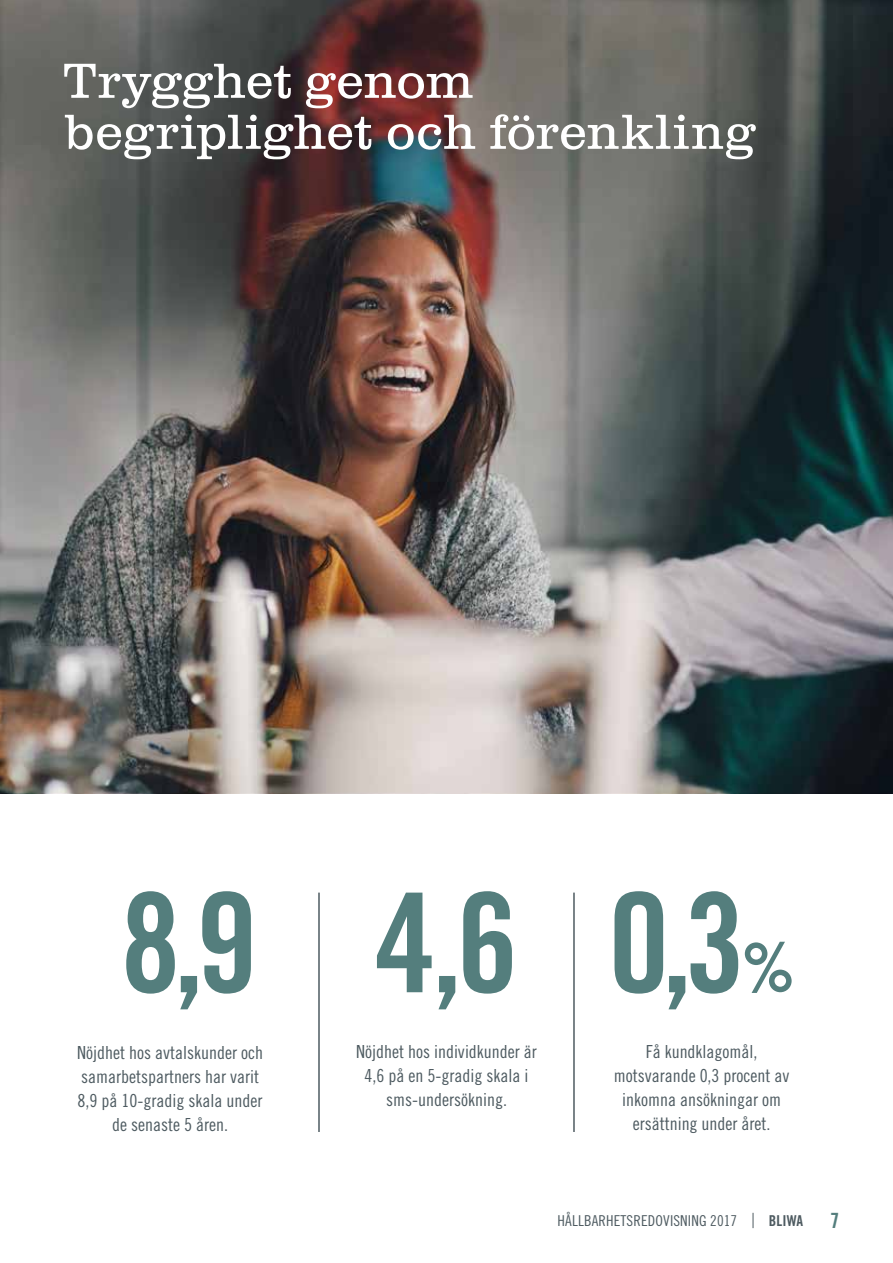
<style>
.page{position:relative;width:893px;height:1263px;background:#fff}
.page>*{position:absolute;margin:0;border:0;box-sizing:border-box;transform-origin:0 0}
.t1{font:138px "Trade Gothic LT Std Bd Cn 20";color:#547e7d}
.t2{font:300 51px/51px "Clarendon Com";color:#fff}
.t3{font:21px "Trade Gothic LT Std Bd Cn 20";color:#547e7d}
.t4{font:18px/24px "Trade Gothic LT Std Cn 18";color:#4e5b61;text-align:center}
.t5{font:15px "Trade Gothic LT Std Cn 18";letter-spacing:.01em;color:#4e5b61}
.t6{font:15px "Trade Gothic LT Std Bd Cn 20";letter-spacing:.01em;color:#4e5b61}
.s1{font-size:69px}
</style>
<div class="page">
<img style="left:0;top:0;width:893px;height:793px">
<hr style="left:318px;top:892px;width:2px;height:240px;background:#4e5b61">
<hr style="left:573px;top:892px;width:2px;height:240px;background:#4e5b61">
<svg style="left:753px;top:1213px;width:1px;height:15px"></svg>
<h2 class="t2" style="left:64px;top:54px;width:693px">Trygghet genom begriplighet och förenkling</h2>
<h1 class="t1" style="left:375px;top:859px;width:145px">4,6</h1>
<h1 class="t1" style="left:120px;top:859px;width:139px">8,9</h1>
<h1 class="t1" style="left:608px;top:859px;width:188px">0,3<span class="s1">%</span></h1>
<p class="t4" style="left:77px;top:1040px;width:187px">Nöjdhet hos avtalskunder och samarbetspartners har varit<br>8,9 på 10-gradig skala under de senaste 5 åren.</p>
<p class="t4" style="left:356px;top:1040px;width:182px">Nöjdhet hos individkunder är<br>4,6 på en 5-gradig skala i sms-undersökning.</p>
<p class="t4" style="left:614px;top:1040px;width:177px">Få kundklagomål, motsvarande 0,3 procent av inkomna ansökningar om ersättning under året.</p>
<p class="t5" style="left:558px;top:1211px;width:181px">HÅLLBARHETSREDOVISNING 2017</p>
<p class="t6" style="left:769px;top:1211px;width:36px">BLIWA</p>
<p class="t3" style="left:830px;top:1208px;width:11px">7</p>
</div>
